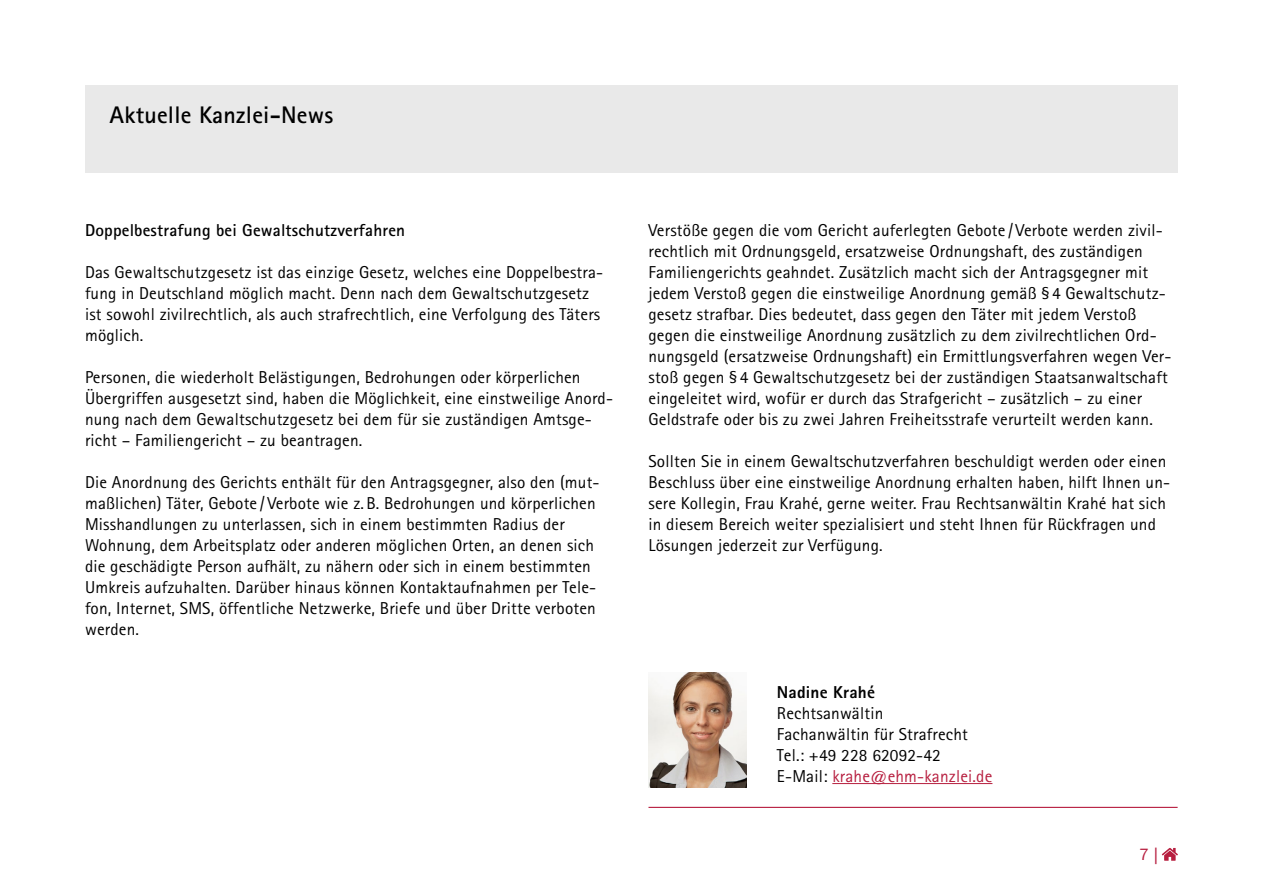
<style>
.page{position:relative;width:1263px;height:893px;background:#fff}
.page>*{position:absolute;margin:0;border:0;box-sizing:border-box;transform-origin:0 0}
.t1{font:700 24px "Rotis Sans Serif Std";letter-spacing:.01em;color:#000}
.t2{font:17.25px/21px "Rotis Sans Serif Std";letter-spacing:.01em;color:#000}
.t3{font:700 17.25px "Rotis Sans Serif Std";letter-spacing:.01em;color:#000}
.t4{font:800 17.25px "Rotis Sans Serif Std";letter-spacing:.01em;color:#000}
.t5{font:16.5px "ITC Franklin Gothic Std";color:#b71e3f}
.s1{color:#b71e3f}
.s2{font-family:"News Gothic Std"}
</style>
<div class="page">
<div style="left:85px;top:85px;width:1092px;height:88px;background:#e9e9e9"></div>
<hr style="left:832px;top:783px;width:160px;height:1px;background:#b71e3f">
<img style="left:648px;top:673px;width:98px;height:114px">
<hr style="left:648px;top:807px;width:529px;height:1px;background:#b71e3f">
<svg style="left:1162px;top:848px;width:16px;height:13px"></svg>
<h1 class="t1" style="left:109px;top:99px;width:225px">Aktuelle Kanzlei-News</h1>
<p class="t3" style="left:85px;top:219px;width:322px">Doppelbestrafung bei Gewaltschutzverfahren</p>
<p class="t2" style="left:85px;top:261px;width:520px">Das Gewaltschutzgesetz ist das einzige Gesetz, welches eine Doppelbestra&shy;fung in Deutschland möglich macht. Denn nach dem Gewaltschutzgesetz ist sowohl zivilrechtlich, als auch strafrechtlich, eine Verfolgung des Täters möglich.</p>
<p class="t2" style="left:85px;top:366px;width:530px">Personen, die wiederholt Belästigungen, Bedrohungen oder körperlichen Übergriffen ausgesetzt sind, haben die Möglichkeit, eine einstweilige Anord&shy;nung nach dem Gewaltschutzgesetz bei dem für sie zuständigen Amtsge&shy;richt – Familiengericht – zu beantragen.</p>
<p class="t2" style="left:85px;top:471px;width:516px">Die Anordnung des Gerichts enthält für den Antragsgegner, also den (mut&shy;maßlichen) Täter, Gebote / Verbote wie z. B. Bedrohungen und körperlichen Misshandlungen zu unterlassen, sich in einem bestimmten Radius der Wohnung, dem Arbeitsplatz oder anderen möglichen Orten, an denen sich die geschädigte Person aufhält, zu nähern oder sich in einem bestimmten Umkreis aufzuhalten. Darüber hinaus können Kontaktaufnahmen per Tele&shy;fon, Internet, SMS, öffentliche Netzwerke, Briefe und über Dritte verboten werden.</p>
<p class="t2" style="left:648px;top:219px;width:524px">Verstöße gegen die vom Gericht auferlegten Gebote / Verbote werden zivil&shy;rechtlich mit Ordnungsgeld, ersatzweise Ordnungshaft, des zuständigen Familiengerichts geahndet. Zusätzlich macht sich der Antragsgegner mit jedem Verstoß gegen die einstweilige Anordnung gemäß § 4 Gewaltschutz&shy;gesetz strafbar. Dies bedeutet, dass gegen den Täter mit jedem Verstoß gegen die einstweilige Anordnung zusätzlich zu dem zivilrechtlichen Ord&shy;nungsgeld (ersatzweise Ordnungshaft) ein Ermittlungsverfahren wegen Ver&shy;stoß gegen § 4 Gewaltschutzgesetz bei der zuständigen Staatsanwaltschaft eingeleitet wird, wofür er durch das Strafgericht – zusätzlich – zu einer Geldstrafe oder bis zu zwei Jahren Freiheitsstrafe verurteilt werden kann.</p>
<p class="t2" style="left:648px;top:450px;width:523px">Sollten Sie in einem Gewaltschutzverfahren beschuldigt werden oder einen Beschluss über eine einstweilige Anordnung erhalten haben, hilft Ihnen un&shy;sere Kollegin, Frau Krahé, gerne weiter. Frau Rechtsanwältin Krahé hat sich in diesem Bereich weiter spezialisiert und steht Ihnen für Rückfragen und Lösungen jederzeit zur Verfügung.</p>
<p class="t4" style="left:777px;top:681px;width:100px">Nadine Krahé</p>
<p class="t2" style="left:777px;top:702px;width:217px">Rechtsanwältin<br>Fachanwältin für Strafrecht<br>Tel.: +49 228 62092-42<br>E-Mail: <span class="s1">krahe@ehm-kanzlei.de</span></p>
<p class="t5" style="left:1139px;top:845px;width:20px">7 <span class="s2">|</span></p>
</div>
